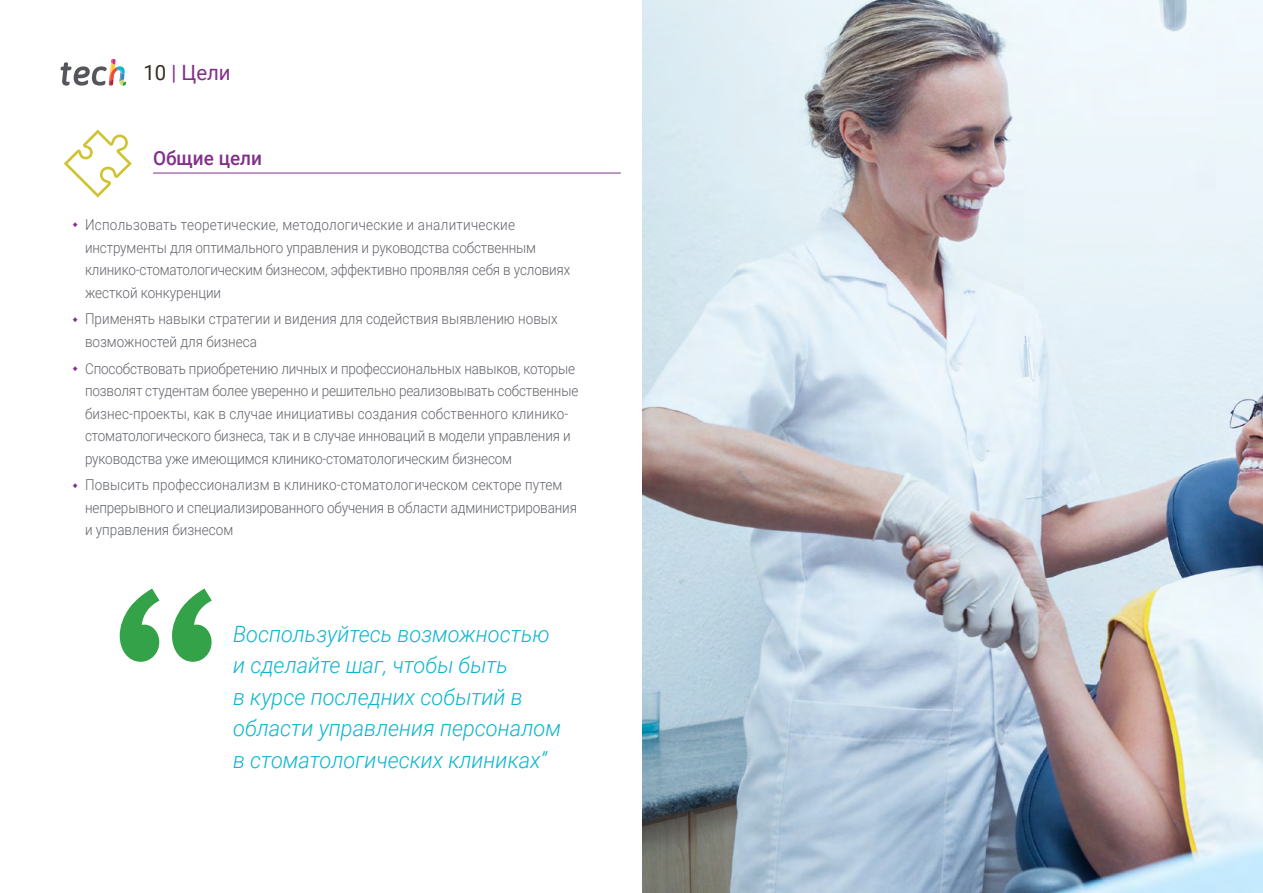
<style>
.page{position:relative;width:1263px;height:893px;background:#fff}
.page>*{position:absolute;margin:0;border:0;box-sizing:border-box;transform-origin:0 0}
.t1{font:italic 300 22.5px/31.5px "Roboto";color:#0fb6cf}
.t2{font:21px "Roboto";color:#813089}
.t3{font:500 19.5px "Roboto";color:#813089}
.t4{font:300 15px/22.5px "Roboto";letter-spacing:-.01em;color:#61646a;scale:.9 1}
.s1{color:#312e20}
</style>
<div class="page">
<hr style="left:153px;top:173px;width:468px;height:1px;background:#813089">
<svg style="left:64px;top:130px;width:68px;height:68px"></svg>
<img style="left:642px;top:0;width:621px;height:893px">
<svg style="left:61px;top:59px;width:65px;height:27px"></svg>
<svg style="left:120px;top:589px;width:92px;height:73px"></svg>
<h2 class="t2" style="left:144px;top:57px;width:89px"><span class="s1">10</span> | Цели</h2>
<h3 class="t3" style="left:153px;top:144px;width:110px">Общие цели</h3>
<p class="t4" style="left:85px;top:213px;width:541px">Использовать теоретические, методологические и аналитические инструменты для оптимального управления и руководства собственным клинико-стоматологическим бизнесом, эффективно проявляя себя в условиях жесткой конкуренции</p>
<p class="t4" style="left:85px;top:307px;width:527px">Применять навыки стратегии и видения для содействия выявлению новых возможностей для бизнеса</p>
<p class="t4" style="left:85px;top:356px;width:550px">Способствовать приобретению личных и профессиональных навыков, которые позволят студентам более уверенно и решительно реализовывать собственные бизнес-проекты, как в случае инициативы создания собственного клинико&shy;стоматологического бизнеса, так и в случае инноваций в модели управления и руководства уже имеющимся клинико-стоматологическим бизнесом</p>
<p class="t4" style="left:85px;top:473px;width:548px">Повысить профессионализм в клинико-стоматологическом секторе путем непрерывного и специализированного обучения в области администрирования и управления бизнесом</p>
<h1 class="t1" style="left:233px;top:617px;width:329px">Воспользуйтесь возможностью и сделайте шаг, чтобы быть<br>в курсе последних событий в области управления персоналом в стоматологических клиниках”</h1>
</div>
